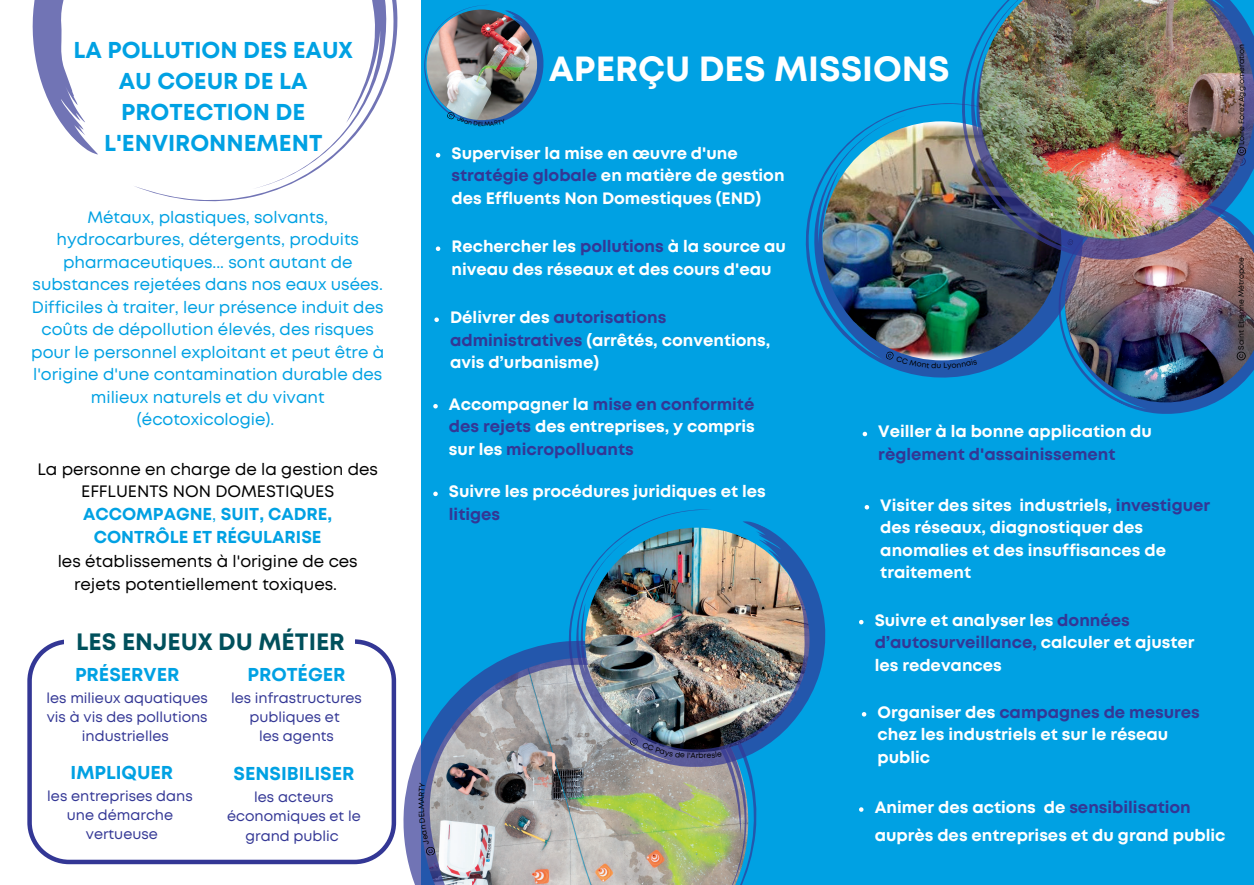
<style>
.page{position:relative;width:1254px;height:885px;background:#fff}
.page>*{position:absolute;margin:0;border:0;box-sizing:border-box;transform-origin:0 0}
.t1{font:700 34.95px "Mont";color:#fff}
.t2{font:700 23.7px "Mont";color:#00505c}
.t3{font:700 22.95px/31.2px "Mont";color:#00a1e3;text-align:center}
.t4{font:700 18.6px "Mont";color:#00a1e3}
.t5{font:700 17.25px/23.5px "Mont";color:#00a1e3;text-align:center}
.t6{font:700 16.5px/22.5px "Mont";color:#fff}
.t7{font:16.5px/22.5px "Mont";color:#00a1e3;text-align:center}
.t8{font:16.5px/22.5px "Mont";color:#000;text-align:center}
.t9{font:14.4px/19.4px "Mont";color:#333795;text-align:center}
.t10{font:7.65px "Mont";color:#000}
.s1{font-weight:400}
.s2{color:#333795}
</style>
<div class="page">
<div style="left:0;top:0;width:1254px;height:884px;background:#00a1e3"></div>
<div style="left:0;top:0;width:421px;height:884px;background:#fff"></div>
<svg style="left:32px;top:0;width:409px;height:250px"></svg>
<svg style="left:38px;top:83px;width:26px;height:26px"></svg>
<svg style="left:27px;top:639px;width:340px;height:225px"></svg>
<div style="left:65px;top:625px;width:289px;height:37px;background:#fff"></div>
<svg style="left:1139px;top:402px;width:77px;height:12px"></svg>
<img style="left:1139px;top:316px;width:115px;height:86px">
<svg style="left:805px;top:109px;width:334px;height:325px"></svg>
<img style="left:822px;top:121px;width:239px;height:239px;border-radius:50%">
<svg style="left:1237px;top:351px;width:9px;height:9px"></svg>
<svg style="left:433px;top:404px;width:5px;height:4px"></svg>
<img style="left:367px;top:641px;width:390px;height:243px">
<img style="left:527px;top:506px;width:341px;height:303px">
<svg style="left:778px;top:541px;width:20px;height:15px"></svg>
<svg style="left:859px;top:619px;width:4px;height:5px"></svg>
<svg style="left:865px;top:505px;width:4px;height:4px"></svg>
<svg style="left:863px;top:431px;width:4px;height:5px"></svg>
<svg style="left:862px;top:711px;width:4px;height:5px"></svg>
<svg style="left:436px;top:153px;width:4px;height:4px"></svg>
<svg style="left:436px;top:246px;width:4px;height:5px"></svg>
<svg style="left:434px;top:317px;width:5px;height:5px"></svg>
<svg style="left:859px;top:807px;width:4px;height:4px"></svg>
<img style="left:906px;top:0;width:348px;height:316px">
<svg style="left:1221px;top:0;width:24px;height:18px"></svg>
<svg style="left:433px;top:491px;width:5px;height:5px"></svg>
<svg style="left:1237px;top:147px;width:9px;height:19px"></svg>
<svg style="left:419px;top:782px;width:17px;height:74px"></svg>
<svg style="left:885px;top:350px;width:92px;height:19px;background:#4b6f9f"></svg>
<svg style="left:629px;top:736px;width:93px;height:22px;background:#474b6d"></svg>
<img style="left:405px;top:0;width:139px;height:144px">
<p class="t3" style="left:74px;top:36px;width:281px">LA POLLUTION DES EAUX<br>AU COEUR DE LA<br>PROTECTION DE<br>L'ENVIRONNEMENT</p>
<p class="t7" style="left:31px;top:207px;width:354px">Métaux, plastiques, solvants, hydrocarbures, détergents, produits pharmaceutiques... sont autant de substances rejetées dans nos eaux usées.<br>Difficiles à traiter, leur présence induit des coûts de dépollution élevés, des risques pour le personnel exploitant et peut être à l'origine d'une contamination durable des milieux naturels et du vivant (écotoxicologie).</p>
<p class="t8" style="left:37px;top:459px;width:342px">La personne en charge de la gestion des</p>
<p class="t8" style="left:81px;top:481px;width:254px">EFFLUENTS NON DOMESTIQUES</p>
<p class="t5" style="left:83px;top:503px;width:251px">ACCOMPAGNE<span class="s1">,</span> SUIT, CADRE,<br>CONTRÔLE ET RÉGULARISE</p>
<p class="t8" style="left:58px;top:551px;width:302px">les établissements à l'origine de ces rejets potentiellement toxiques.</p>
<p class="t2" style="left:76px;top:633px;width:270px">LES ENJEUX DU MÉTIER</p>
<p class="t4" style="left:75px;top:667px;width:106px">PRÉSERVER</p>
<p class="t9" style="left:47px;top:689px;width:163px">les milieux aquatiques vis à vis des pollutions industrielles</p>
<p class="t4" style="left:71px;top:765px;width:104px">IMPLIQUER</p>
<p class="t9" style="left:47px;top:786px;width:147px">les entreprises dans</p>
<p class="t9" style="left:67px;top:806px;width:108px">une démarche</p>
<p class="t9" style="left:86px;top:825px;width:74px">vertueuse</p>
<p class="t4" style="left:247px;top:667px;width:100px">PROTÉGER</p>
<p class="t9" style="left:231px;top:689px;width:132px">les infrastructures publiques et</p>
<p class="t9" style="left:259px;top:727px;width:76px">les agents</p>
<p class="t4" style="left:234px;top:766px;width:122px">SENSIBILISER</p>
<p class="t9" style="left:227px;top:787px;width:135px">les acteurs économiques et le grand public</p>
<p class="t1" style="left:549px;top:56px;width:402px">APERÇU DES MISSIONS</p>
<p class="t6" style="left:451px;top:143px;width:335px">Superviser la mise en œuvre d'une <span class="s2">stratégie globale</span> en matière de gestion des Effluents Non Domestiques (END)</p>
<p class="t6" style="left:451px;top:236px;width:336px">Rechercher les <span class="s2">pollutions</span> à la source au niveau des réseaux et des cours d'eau</p>
<p class="t6" style="left:450px;top:307px;width:322px">Délivrer des <span class="s2">autorisations administratives</span> (arrêtés, conventions, avis d’urbanisme)</p>
<p class="t6" style="left:449px;top:393px;width:308px;text-align:justify">Accompagner la <span class="s2">mise en conformité des rejets</span> des entreprises, y compris sur les <span class="s2">micropolluants</span></p>
<p class="t6" style="left:449px;top:481px;width:318px">Suivre les procédures juridiques et les <span class="s2">litiges</span></p>
<p class="t6" style="left:878px;top:421px;width:275px">Veiller à la bonne application du <span class="s2">règlement d'assainissement</span></p>
<p class="t6" style="left:880px;top:494px;width:331px">Visiter des sites industriels, <span class="s2">investiguer </span>des réseaux, diagnostiquer des anomalies et des insuffisances de traitement</p>
<p class="t10" style="left:1238px;top:145px;width:102px;rotate:-90deg">Loire Forez Agglomération</p>
<p class="t10" style="left:1238px;top:155px;width:102px;rotate:-90deg">Loire Forez Agglomération</p>
<p class="t10" style="left:1238px;top:349px;width:94px;rotate:-90deg">Saint Etienne Métropole</p>
<p class="t10" style="left:696px;top:752px;width:4px">r</p>
<p class="t6" style="left:875px;top:609px;width:321px">Suivre et analyser les <span class="s2">données d’autosurveillance,</span> calculer et ajuster les redevances</p>
<p class="t6" style="left:877px;top:701px;width:324px">Organiser des <span class="s2">campagnes de mesures </span>chez les industriels et sur le réseau public</p>
<p class="t6" style="left:875px;top:794px;width:352px;line-height:28px">Animer des actions de <span class="s2">sensibilisation </span>auprès des entreprises et du grand public</p>
</div>
